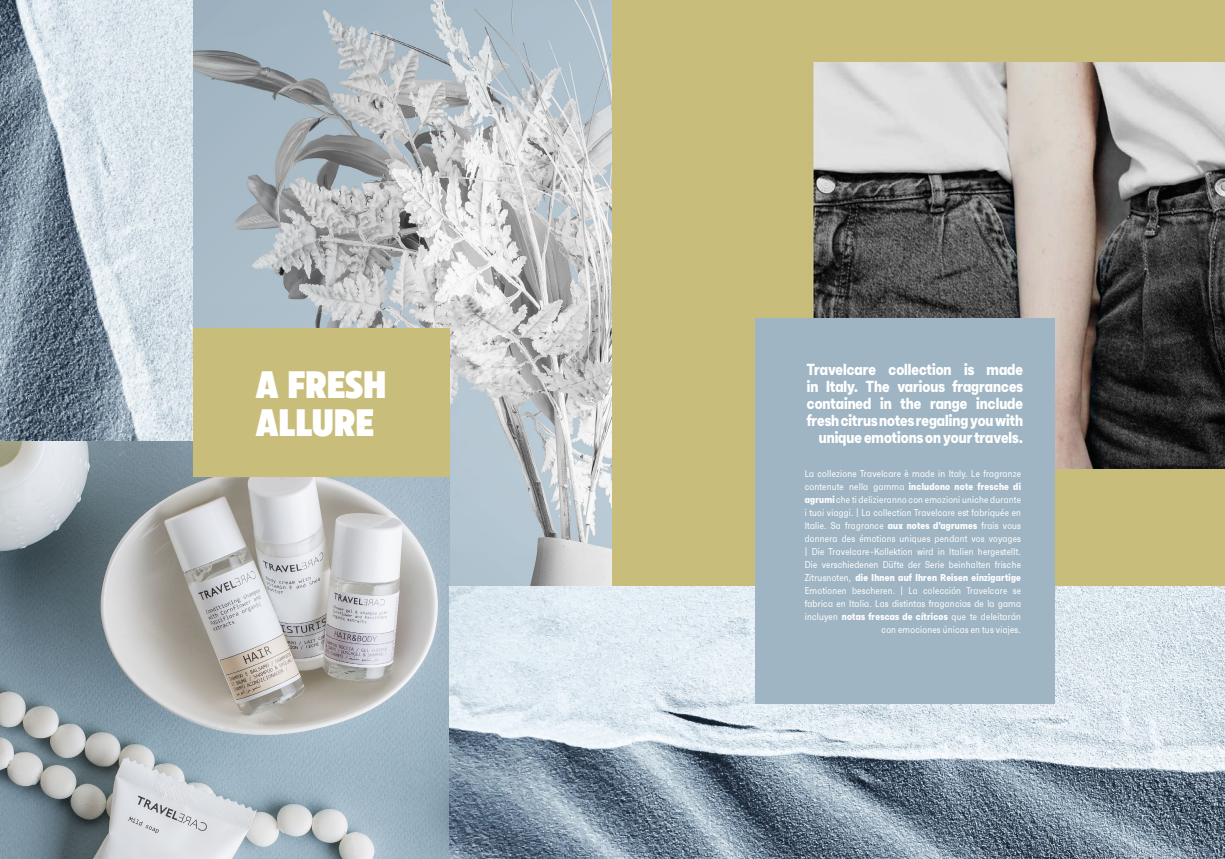
<style>
.page{position:relative;width:1225px;height:859px;background:#fff}
.page>*{position:absolute;margin:0;border:0;box-sizing:border-box;transform-origin:0 0}
.t1{font:900 38px/38px "Eastman Condensed";color:#fff}
.t2{font:700 16px/17px "Faktum X Con";color:#fff;text-align:right}
.t3{font:10px/13px "Faktum X Con";letter-spacing:.025em;color:#fff;text-align:right}
.s1{font-weight:700}
</style>
<div class="page">
<img style="left:193px;top:0;width:419px;height:586px">
<div style="left:612px;top:0;width:613px;height:586px;background:#c8bd7b"></div>
<img style="left:775px;top:62px;width:450px;height:407px">
<img style="left:0;top:441px;width:449px;height:418px">
<div style="left:193px;top:328px;width:256px;height:149px;background:#c8bd7b"></div>
<img style="left:449px;top:586px;width:776px;height:273px">
<img style="left:0;top:0;width:193px;height:441px">
<div style="left:755px;top:319px;width:299px;height:385px;background:#9fb5c3"></div>
<h1 class="t1" style="left:256px;top:362px;width:132px">A FRESH<br>ALLURE</h1>
<h2 class="t2" style="left:807px;top:361px;width:218px">Travelcare collection is made in Italy. The various fragrances contained in the range include fresh citrus notes regaling you with unique emotions on your travels.</h2>
<p class="t3" style="left:804px;top:467px;width:218px">La collezione Travelcare è made in Italy. Le fragranze contenute nella gamma <span class="s1">includono note fresche di agrumi</span> che ti delizieranno con emozioni uniche durante i tuoi viaggi. | La collection Travelcare est fabriquée en Italie. Sa fragrance <span class="s1">aux notes d’agrumes</span> frais vous donnera des émotions uniques pendant vos voyages | Die Travelcare-Kollektion wird in Italien hergestellt.<br>Die verschiedenen Düfte der Serie beinhalten frische Zitrusnoten, <span class="s1">die Ihnen auf Ihren Reisen einzigartige </span>Emotionen bescheren. | La colección Travelcare se fabrica en Italia. Las distintas fragancias de la gama incluyen <span class="s1">notas frescas de cítricos</span> que te deleitarán con emociones únicas en tus viajes.</p>
</div>
